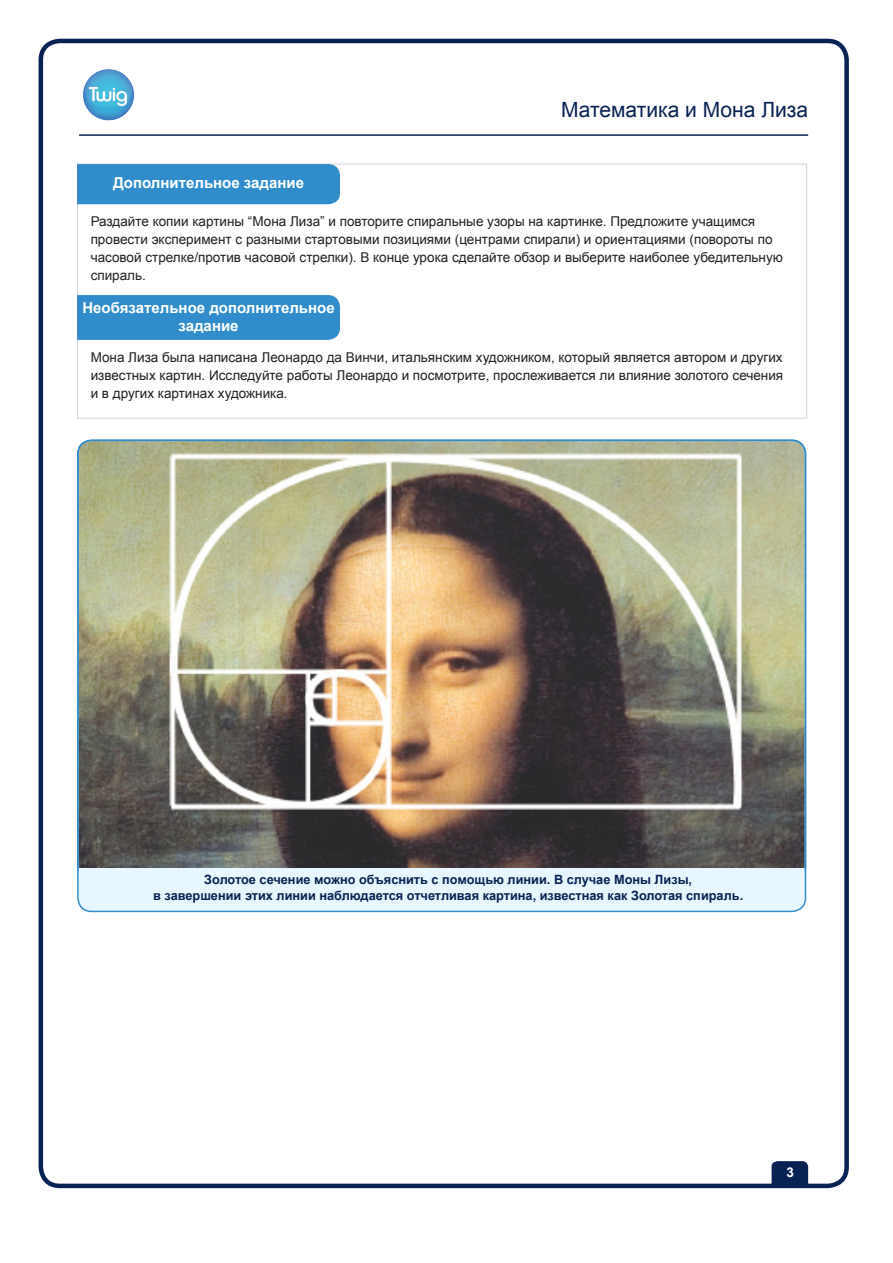
<style>
.page{position:relative;width:893px;height:1263px;background:#fff}
.page>*{position:absolute;margin:0;border:0;box-sizing:border-box;transform-origin:0 0}
.t1{font:21px "Arial";color:#092254}
.Subheads__in_blue_st{font:700 15px/18px "Arial";color:#fff;text-align:center}
.Regular_paragraph{font:13.5px/18px "Arial";color:#231f20}
.t2{font:700 13.5px "Arial";color:#fff}
.image_captions{font:700 12.75px "Arial";color:#092254}
</style>
<div class="page">
<div style="left:39px;top:39px;width:810px;height:1149px;border:4px solid #092254;border-radius:19px"></div>
<hr style="left:79px;top:134px;width:729px;height:2px;background:#092254">
<img style="left:83px;top:69px;width:51px;height:52px">
<svg style="left:772px;top:1161px;width:36px;height:25px"></svg>
<div style="left:79px;top:166px;width:261px;height:38px;background:#308ccb"></div>
<div style="left:79px;top:295px;width:261px;height:45px;background:#308ccb"></div>
<img style="left:79px;top:441px;width:726px;height:427px">
<div style="left:79px;top:868px;width:726px;height:43px;background:#e7f6ff"></div>
<div style="left:77px;top:440px;width:729px;height:472px;border:2px solid #308ccb;border-radius:14px"></div>
<p class="Subheads__in_blue_st" style="left:113px;top:174px;width:192px">Дополнительное задание</p>
<h1 class="t1" style="left:561px;top:95px;width:249px">Математика и Мона Лиза</h1>
<p class="Regular_paragraph" style="left:91px;top:212px;width:694px">Раздайте копии картины “Мона Лиза” и повторите спиральные узоры на картинке. Предложите учащимся провести эксперимент с разными стартовыми позициями (центрами спирали) и ориентациями (повороты по часовой стрелке/против часовой стрелки). В конце урока сделайте обзор и выберите наиболее убедительную спираль.</p>
<p class="Subheads__in_blue_st" style="left:82px;top:299px;width:254px">Необязательное дополнительное задание</p>
<p class="Regular_paragraph" style="left:91px;top:349px;width:694px;text-align:justify">Мона Лиза была написана Леонардо да Винчи, итальянским художником, который является автором и других известных картин. Исследуйте работы Леонардо и посмотрите, прослеживается ли влияние золотого сечения и в других картинах художника.</p>
<p class="image_captions" style="left:204px;top:871px;width:489px">Золотое сечение можно объяснить с помощью линии. В случае Моны Лизы,</p>
<p class="image_captions" style="left:153px;top:887px;width:591px">в завершении этих линии наблюдается отчетливая картина, известная как Золотая спираль.</p>
<p class="t2" style="left:786px;top:1163px;width:9px">3</p>
</div>
